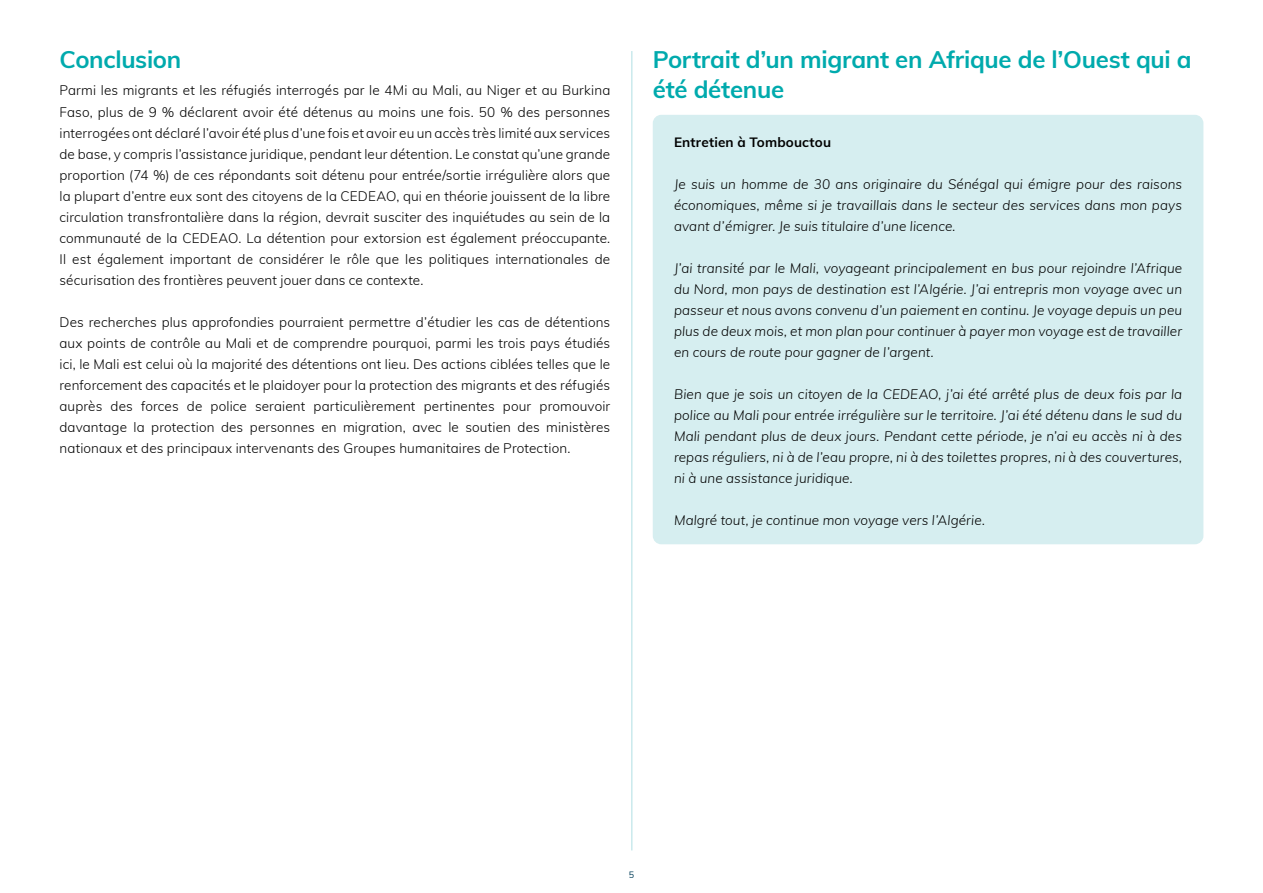
<style>
.page{position:relative;width:1263px;height:893px;background:#fff}
.page>*{position:absolute;margin:0;border:0;box-sizing:border-box;transform-origin:0 0}
.t1{font:700 24px/30px "Muli";letter-spacing:-.015em;color:#00aaad}
.t2{font:300 13.5px/21px "Muli";letter-spacing:.01em;color:#000;text-align:justify}
.t3{font:italic 300 13.5px/21px "Muli";letter-spacing:.01em;color:#000;text-align:justify}
.t4{font:700 13.5px "Muli";letter-spacing:.01em;color:#000}
.t5{font:9px "Muli";color:#003d58}
</style>
<div class="page">
<hr style="left:631px;top:51px;width:1px;height:799px;background:#afdfe4">
<div style="left:653px;top:115px;width:550px;height:429px;background:#d6eef0;border-radius:9px"></div>
<h1 class="t1" style="left:60px;top:43px;width:123px">Conclusion</h1>
<p class="t2" style="left:60px;top:80px;width:552px">Parmi les migrants et les réfugiés interrogés par le 4Mi au Mali, au Niger et au Burkina Faso, plus de 9 % déclarent avoir été détenus au moins une fois. 50 % des personnes interrogées ont déclaré l’avoir été plus d’une fois et avoir eu un accès très limité aux services de base, y compris l’assistance juridique, pendant leur détention. Le constat qu’une grande proportion (74 %) de ces répondants soit détenu pour entrée/sortie irrégulière alors que la plupart d’entre eux sont des citoyens de la CEDEAO, qui en théorie jouissent de la libre circulation transfrontalière dans la région, devrait susciter des inquiétudes au sein de la communauté de la CEDEAO. La détention pour extorsion est également préoccupante.<br>Il est également important de considérer le rôle que les politiques internationales de sécurisation des frontières peuvent jouer dans ce contexte.</p>
<p class="t2" style="left:60px;top:311px;width:552px">Des recherches plus approfondies pourraient permettre d’étudier les cas de détentions aux points de contrôle au Mali et de comprendre pourquoi, parmi les trois pays étudiés ici, le Mali est celui où la majorité des détentions ont lieu. Des actions ciblées telles que le renforcement des capacités et le plaidoyer pour la protection des migrants et des réfugiés auprès des forces de police seraient particulièrement pertinentes pour promouvoir davantage la protection des personnes en migration, avec le soutien des ministères nationaux et des principaux intervenants des Groupes humanitaires de Protection.</p>
<h1 class="t1" style="left:653px;top:43px;width:540px">Portrait d’un migrant en Afrique de l’Ouest qui a été détenue</h1>
<p class="t4" style="left:674px;top:132px;width:159px">Entretien à Tombouctou</p>
<p class="t3" style="left:674px;top:173px;width:510px">Je suis un homme de 30 ans originaire du Sénégal qui émigre pour des raisons économiques, même si je travaillais dans le secteur des services dans mon pays avant d’émigrer. Je suis titulaire d’une licence.</p>
<p class="t3" style="left:674px;top:257px;width:510px">J’ai transité par le Mali, voyageant principalement en bus pour rejoindre l’Afrique du Nord, mon pays de destination est l’Algérie. J’ai entrepris mon voyage avec un passeur et nous avons convenu d’un paiement en continu. Je voyage depuis un peu plus de deux mois, et mon plan pour continuer à payer mon voyage est de travailler en cours de route pour gagner de l’argent.</p>
<p class="t3" style="left:674px;top:383px;width:510px">Bien que je sois un citoyen de la CEDEAO, j’ai été arrêté plus de deux fois par la police au Mali pour entrée irrégulière sur le territoire. J’ai été détenu dans le sud du Mali pendant plus de deux jours. Pendant cette période, je n’ai eu accès ni à des repas réguliers, ni à de l’eau propre, ni à des toilettes propres, ni à des couvertures, ni à une assistance juridique.</p>
<p class="t3" style="left:674px;top:509px;width:312px">Malgré tout, je continue mon voyage vers l’Algérie.</p>
<p class="t5" style="left:629px;top:868px;width:7px">5</p>
</div>
